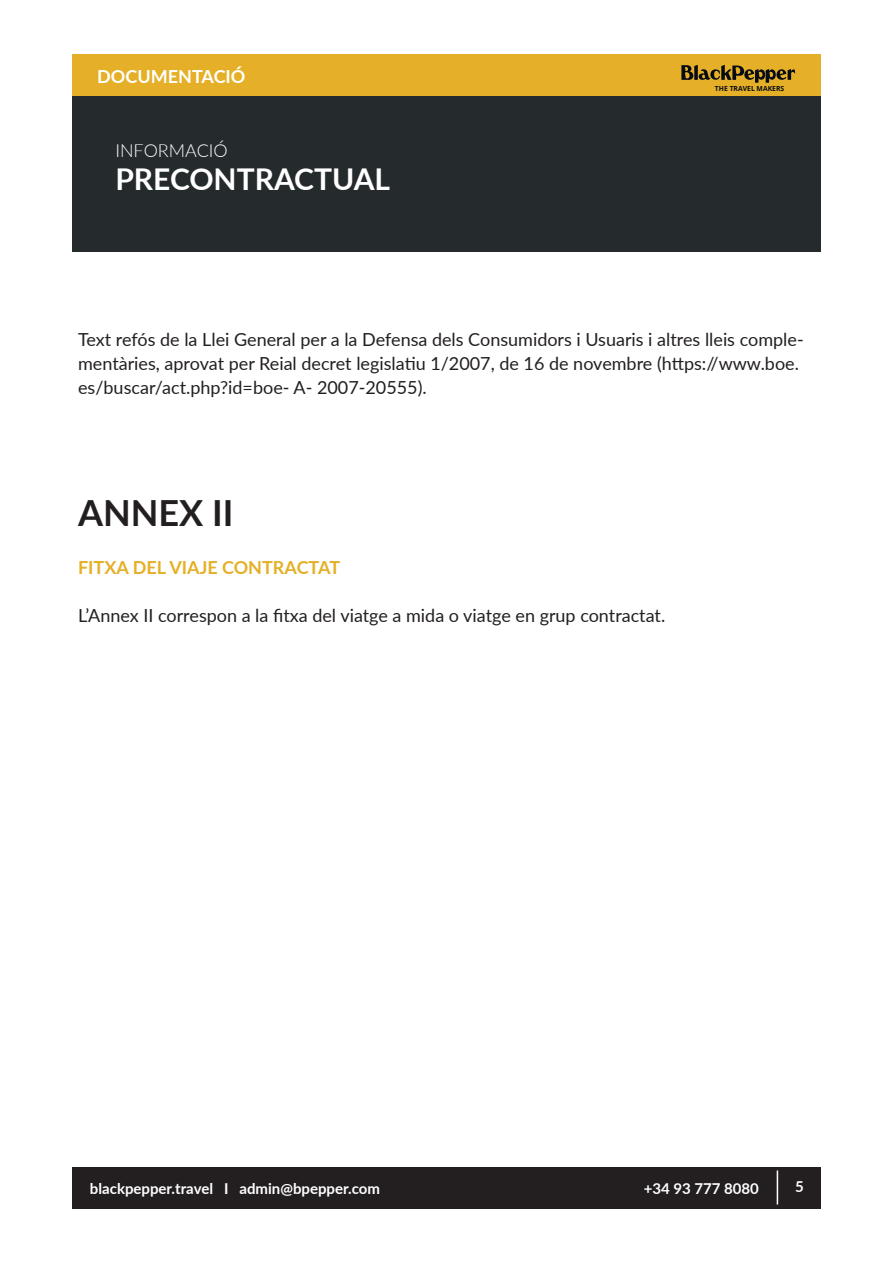
<style>
.page{position:relative;width:893px;height:1263px;background:#fff}
.page>*{position:absolute;margin:0;border:0;box-sizing:border-box;transform-origin:0 0}
.t1{font:700 36px "Lato";color:#231f20}
.t2{font:700 30px "Lato";color:#fff}
.t3{font:18px/24px "Lato";color:#231f20}
.t4{font:700 18px "Lato";color:#e5b027}
.t5{font:700 18px "Lato";color:#fff}
.t6{font:300 18px "Lato";color:#fff}
.t7{font:700 15px "Lato";color:#fff}
.t8{font:700 7.05px "Open Sans";color:#070b14}
</style>
<div class="page">
<div style="left:72px;top:1167px;width:748px;height:42px;background:#231f20"></div>
<hr style="left:777px;top:1170px;width:1px;height:34px;background:#fff">
<div style="left:72px;top:96px;width:748px;height:156px;background:#252a2d"></div>
<div style="left:72px;top:54px;width:748px;height:42px;background:#e5b027"></div>
<svg style="left:681px;top:65px;width:114px;height:18px"></svg>
<p class="t5" style="left:97px;top:63px;width:150px">DOCUMENTACIÓ</p>
<p class="t6" style="left:115px;top:138px;width:114px">INFORMACIÓ</p>
<h2 class="t2" style="left:115px;top:157px;width:276px">PRECONTRACTUAL</h2>
<p class="t8" style="left:715px;top:83px;width:71px">THE TRAVEL MAKERS</p>
<p class="t3" style="left:78px;top:327px;width:727px">Text refós de la Llei General per a la Defensa dels Consumidors i Usuaris i altres lleis comple&shy;mentàries, aprovat per Reial decret legislatiu 1/2007, de 16 de novembre (https://www.boe. es/buscar/act.php?id=boe- A- 2007-20555).</p>
<h1 class="t1" style="left:78px;top:487px;width:157px">ANNEX II</h1>
<p class="t4" style="left:78px;top:554px;width:264px">FITXA DEL VIAJE CONTRACTAT</p>
<p class="t3" style="left:78px;top:603px;width:589px">L’Annex II correspon a la fitxa del viatge a mida o viatge en grup contractat.</p>
<p class="t7" style="left:90px;top:1177px;width:292px">blackpepper.travel I admin@bpepper.com</p>
<p class="t7" style="left:644px;top:1177px;width:117px">+34 93 777 8080</p>
<p class="t7" style="left:795px;top:1175px;width:10px">5</p>
</div>
